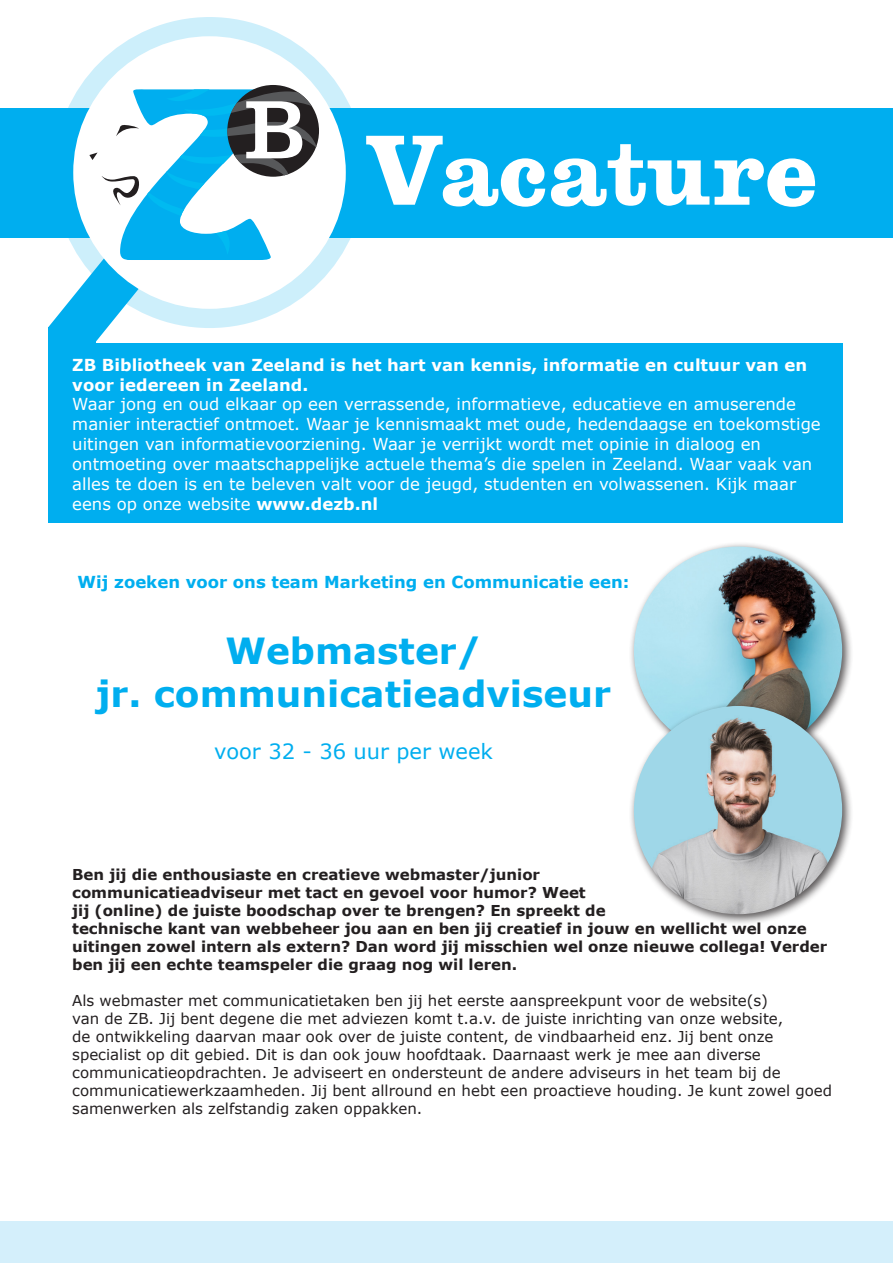
<style>
.page{position:relative;width:893px;height:1263px;background:#fff}
.page>*{position:absolute;margin:0;border:0;box-sizing:border-box;transform-origin:0 0}
.Titel{font:103.5px "Egizio Bld";color:#fff}
.platte_tekst{font:700 36px "Verdana";color:#00aeef}
.platte_tekst-2{font:21px "Verdana";color:#00aeef}
.t1{font:16.5px/19.8px "Verdana";color:#fff}
.t2{font:700 16.5px/19.8px "Verdana";color:#fff}
.platte_tekst-3{font:700 16.5px "Verdana";color:#00aeef}
.platte_tekst-4{font:15px/18px "Verdana";color:#231f20}
.platte_tekst-5{font:700 15px/18px "Verdana";color:#231f20}
.s1{font-weight:700}
</style>
<div class="page">
<div style="left:49px;top:343px;width:794px;height:180px;background:#00aeef"></div>
<div style="left:0;top:108px;width:893px;height:129px;background:#00aeef"></div>
<svg style="left:54px;top:17px;width:311px;height:311px;fill:#cdeffb"></svg>
<div style="left:73px;top:36px;width:273px;height:273px;background:#fff;border-radius:50%"></div>
<div style="left:227px;top:85px;width:92px;height:92px;background:#231f20;border-radius:50%"></div>
<svg style="left:49px;top:89px;width:267px;height:253px"></svg>
<div style="left:49px;top:327px;width:47px;height:31px;background:#00aeef"></div>
<div style="left:0;top:1221px;width:893px;height:42px;background:#d4effb"></div>
<div style="left:629px;top:541px;width:224px;height:225px;background:#231f20;opacity:.75"></div>
<img style="left:634px;top:546px;width:208px;height:209px;border-radius:104px">
<div style="left:629px;top:701px;width:224px;height:224px;background:#231f20;opacity:.75"></div>
<img style="left:634px;top:706px;width:208px;height:208px;border-radius:104px">
<p class="Titel" style="left:365px;top:104px;width:453px">Vacature</p>
<p class="t2" style="left:72px;top:355px;width:737px">ZB Bibliotheek van Zeeland is het hart van kennis, informatie en cultuur van en voor iedereen in Zeeland.</p>
<p class="t1" style="left:72px;top:394px;width:750px">Waar jong en oud elkaar op een verrassende, informatieve, educatieve en amuserende manier interactief ontmoet. Waar je kennismaakt met oude, hedendaagse en toekomstige uitingen van informatievoorziening. Waar je verrijkt wordt met opinie in dialoog en ontmoeting over maatschappelijke actuele thema’s die spelen in Zeeland. Waar vaak van alles te doen is en te beleven valt voor de jeugd, studenten en volwassenen. Kijk maar eens op onze website <span class="s1">www.dezb.nl</span></p>
<p class="platte_tekst-3" style="left:78px;top:570px;width:553px">Wij zoeken voor ons team Marketing en Communicatie een:</p>
<p class="platte_tekst" style="left:225px;top:625px;width:258px">Webmaster/</p>
<p class="platte_tekst" style="left:96px;top:668px;width:516px">jr. communicatieadviseur</p>
<p class="platte_tekst-2" style="left:214px;top:737px;width:280px">voor 32 - 36 uur per week</p>
<p class="platte_tekst-5" style="left:72px;top:865px;width:757px">Ben jij die enthousiaste en creatieve webmaster/junior<br>communicatieadviseur met tact en gevoel voor humor? Weet<br>jij (online) de juiste boodschap over te brengen? En spreekt de<br>technische kant van webbeheer jou aan en ben jij creatief in jouw en wellicht wel onze uitingen zowel intern als extern? Dan word jij misschien wel onze nieuwe collega! Verder ben jij een echte teamspeler die graag nog wil leren.</p>
<p class="platte_tekst-4" style="left:72px;top:991px;width:761px">Als webmaster met communicatietaken ben jij het eerste aanspreekpunt voor de website(s)<br>van de ZB. Jij bent degene die met adviezen komt t.a.v. de juiste inrichting van onze website,<br>de ontwikkeling daarvan maar ook over de juiste content, de vindbaarheid enz. Jij bent onze specialist op dit gebied. Dit is dan ook jouw hoofdtaak. Daarnaast werk je mee aan diverse communicatieopdrachten. Je adviseert en ondersteunt de andere adviseurs in het team bij de communicatiewerkzaamheden. Jij bent allround en hebt een proactieve houding. Je kunt zowel goed samenwerken als zelfstandig zaken oppakken.</p>
</div>
